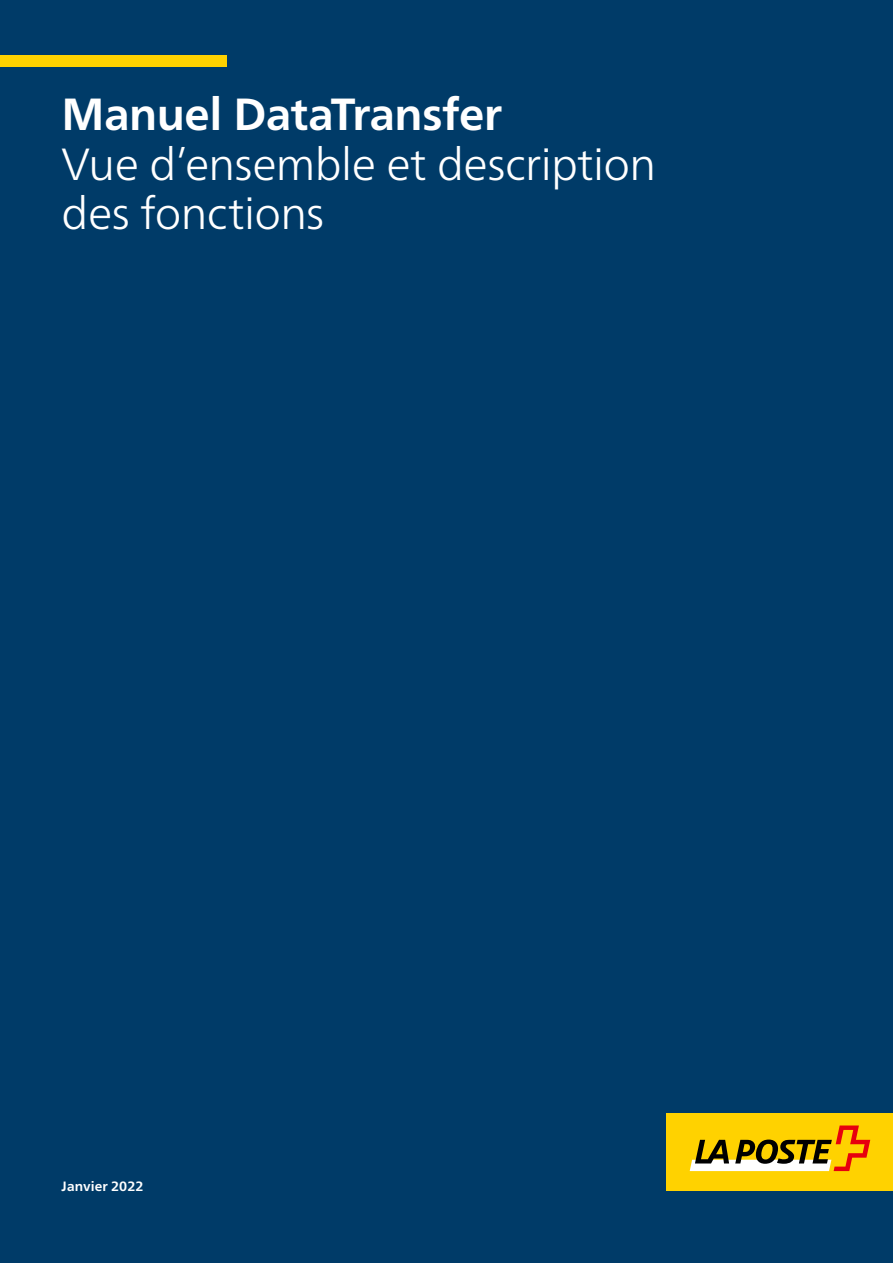
<style>
.page{position:relative;width:893px;height:1263px;background:#003b68}
.page>*{position:absolute;margin:0;border:0;box-sizing:border-box;transform-origin:0 0}
.Haupttitel_2__Zeile{font:300 45px/49.5px "Frutiger Neue LT Pro";letter-spacing:-.015em;color:#fff}
.Haupttitel_1__Zeile{font:700 45px "Frutiger Neue LT Pro";letter-spacing:-.01em;color:#fff}
.Copy{font:700 13.5px "Frutiger Neue LT Pro";letter-spacing:.01em;color:#fff}
</style>
<div class="page">
<div style="left:0;top:55px;width:226px;height:12px;background:#ffd200"></div>
<div style="left:667px;top:1113px;width:226px;height:77px;background:#ffd200"></div>
<svg style="left:690px;top:1125px;width:180px;height:46px"></svg>
<p class="Haupttitel_1__Zeile" style="left:62px;top:88px;width:442px">Manuel DataTransfer</p>
<p class="Haupttitel_2__Zeile" style="left:62px;top:139px;width:596px">Vue d’ensemble et description des fonctions</p>
<p class="Copy" style="left:62px;top:1178px;width:83px">Janvier 2022</p>
</div>
